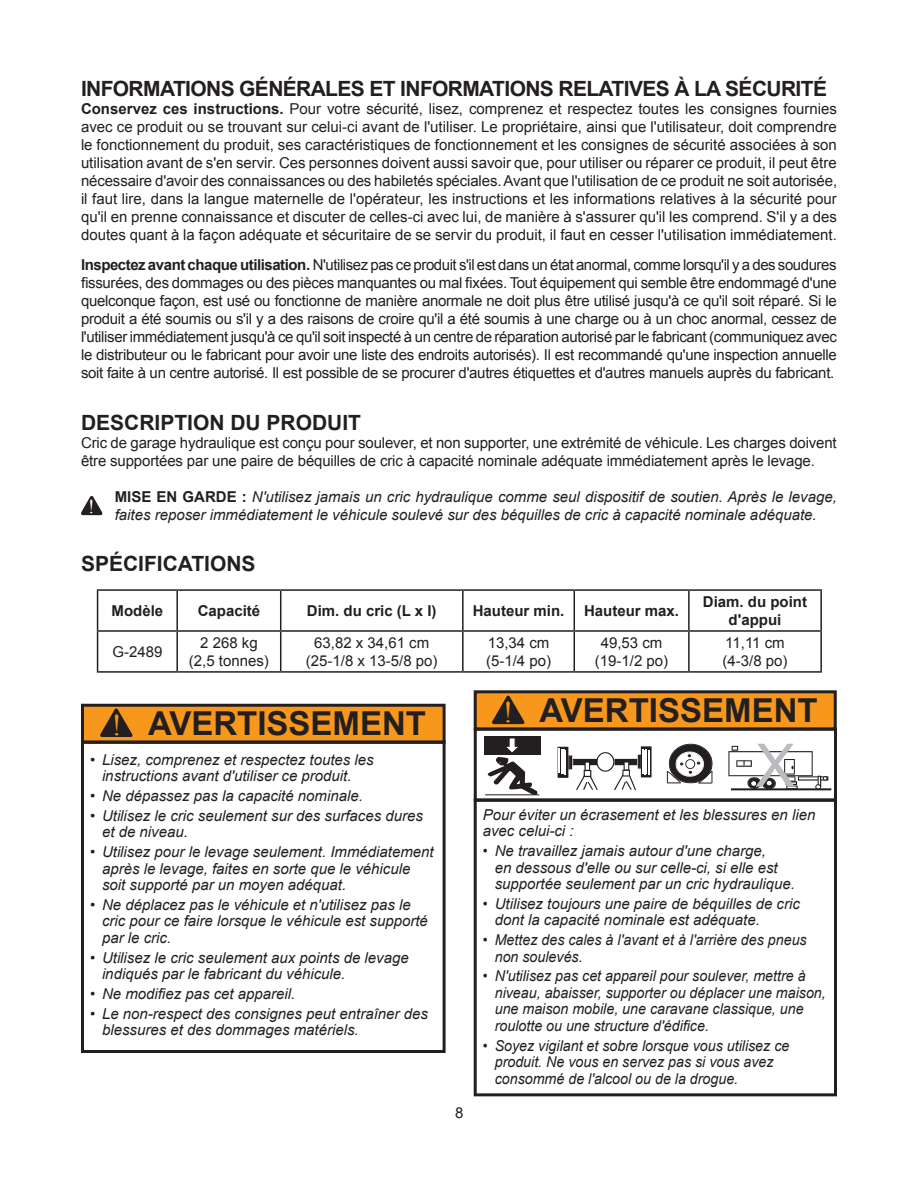
<style>
.page{position:relative;width:918px;height:1188px;background:#fff}
.page>*{position:absolute;margin:0;border:0;box-sizing:border-box;transform-origin:0 0}
.t1{font:60px "Arial";color:#babbbe}
.t2{font:700 33px "Arial";color:#231f20}
.t3{font:700 21px "Arial";letter-spacing:-.03em;color:#231f20}
.t4{font:700 21px "Arial";color:#231f20}
.t5{font:19.5px "Times New Roman";color:#fff}
.t6{font:15px/18px "Arial";letter-spacing:-.01em;color:#231f20}
.t7{font:italic 15px/16.5px "Arial";color:#231f20}
.t8{font:italic 15px/16.5px "Arial";color:#231f20;scale:.95 1}
.t9{font:700 15px/18px "Arial";color:#231f20;text-align:center}
.s1{font-weight:700}
.s2{font-weight:700;font-style:normal}
.s3{font-family:"Times New Roman";font-weight:400;font-size:30px;color:#f7981d}
</style>
<div class="page">
<svg style="left:81px;top:495px;width:22px;height:21px"></svg>
<hr style="left:97px;top:589px;width:80px;height:2px;background:#231f20">
<hr style="left:97px;top:591px;width:1px;height:39px;background:#231f20">
<hr style="left:177px;top:589px;width:104px;height:2px;background:#231f20">
<hr style="left:176px;top:591px;width:2px;height:39px;background:#231f20">
<hr style="left:281px;top:589px;width:182px;height:2px;background:#231f20">
<hr style="left:280px;top:591px;width:1px;height:39px;background:#231f20">
<hr style="left:463px;top:589px;width:111px;height:2px;background:#231f20">
<hr style="left:462px;top:591px;width:2px;height:39px;background:#231f20">
<hr style="left:574px;top:589px;width:115px;height:2px;background:#231f20">
<hr style="left:574px;top:591px;width:1px;height:39px;background:#231f20">
<hr style="left:689px;top:589px;width:133px;height:2px;background:#231f20">
<hr style="left:688px;top:591px;width:2px;height:39px;background:#231f20">
<hr style="left:820px;top:591px;width:2px;height:39px;background:#231f20">
<hr style="left:97px;top:630px;width:80px;height:2px;background:#231f20">
<hr style="left:97px;top:632px;width:1px;height:39px;background:#231f20">
<hr style="left:177px;top:630px;width:104px;height:2px;background:#231f20">
<hr style="left:176px;top:632px;width:2px;height:39px;background:#231f20">
<hr style="left:281px;top:630px;width:182px;height:2px;background:#231f20">
<hr style="left:280px;top:632px;width:1px;height:39px;background:#231f20">
<hr style="left:463px;top:630px;width:111px;height:2px;background:#231f20">
<hr style="left:462px;top:632px;width:2px;height:39px;background:#231f20">
<hr style="left:574px;top:630px;width:115px;height:2px;background:#231f20">
<hr style="left:574px;top:632px;width:1px;height:39px;background:#231f20">
<hr style="left:689px;top:630px;width:133px;height:2px;background:#231f20">
<hr style="left:688px;top:632px;width:2px;height:39px;background:#231f20">
<hr style="left:820px;top:632px;width:2px;height:39px;background:#231f20">
<hr style="left:97px;top:671px;width:80px;height:2px;background:#231f20">
<hr style="left:177px;top:671px;width:104px;height:2px;background:#231f20">
<hr style="left:281px;top:671px;width:182px;height:2px;background:#231f20">
<hr style="left:463px;top:671px;width:111px;height:2px;background:#231f20">
<hr style="left:574px;top:671px;width:115px;height:2px;background:#231f20">
<hr style="left:689px;top:671px;width:133px;height:2px;background:#231f20">
<div style="left:82px;top:705px;width:362px;height:37px;background:#f7981d"></div>
<div style="left:81px;top:704px;width:365px;height:40px;border:3px solid #231f20"></div>
<div style="left:81px;top:741px;width:365px;height:312px;border:3px solid #231f20"></div>
<svg style="left:100px;top:708px;width:33px;height:29px"></svg>
<div style="left:474px;top:798px;width:363px;height:298px;border:3px solid #231f20"></div>
<div style="left:474px;top:728px;width:363px;height:74px;border:3px solid #231f20"></div>
<div style="left:484px;top:736px;width:57px;height:19px;background:#231f20"></div>
<hr style="left:485px;top:794px;width:54px;height:1px;background:#231f20">
<svg style="left:487px;top:738px;width:51px;height:57px"></svg>
<svg style="left:558px;top:746px;width:94px;height:44px"></svg>
<svg style="left:667px;top:744px;width:46px;height:40px"></svg>
<svg style="left:728px;top:746px;width:103px;height:44px"></svg>
<div style="left:475px;top:692px;width:360px;height:37px;background:#f7981d"></div>
<div style="left:474px;top:690px;width:363px;height:40px;border:3px solid #231f20"></div>
<svg style="left:492px;top:695px;width:33px;height:32px"></svg>
<h3 class="t3" style="left:81px;top:75px;width:748px">INFORMATIONS GÉNÉRALES ET INFORMATIONS RELATIVES À LA SÉCURITÉ</h3>
<p class="t6" style="left:81px;top:100px;width:758px;text-align:justify"><span class="s1">Conservez ces instructions.</span> Pour votre sécurité, lisez, comprenez et respectez toutes les consignes fournies avec ce produit ou se trouvant sur celui-ci avant de l'utiliser. Le propriétaire, ainsi que l'utilisateur, doit comprendre le fonctionnement du produit, ses caractéristiques de fonctionnement et les consignes de sécurité associées à son utilisation avant de s'en servir. Ces personnes doivent aussi savoir que, pour utiliser ou réparer ce produit, il peut être nécessaire d'avoir des connaissances ou des habiletés spéciales. Avant que l'utilisation de ce produit ne soit autorisée, il faut lire, dans la langue maternelle de l'opérateur, les instructions et les informations relatives à la sécurité pour qu'il en prenne connaissance et discuter de celles-ci avec lui, de manière à s'assurer qu'il les comprend. S'il y a des doutes quant à la façon adéquate et sécuritaire de se servir du produit, il faut en cesser l'utilisation immédiatement.</p>
<p class="t6" style="left:81px;top:256px;width:757px;text-align:justify"><span class="s1">Inspectez avant chaque utilisation.</span> N'utilisez pas ce produit s'il est dans un état anormal, comme lorsqu'il y a des soudures fissurées, des dommages ou des pièces manquantes ou mal fixées. Tout équipement qui semble être endommagé d'une quelconque façon, est usé ou fonctionne de manière anormale ne doit plus être utilisé jusqu'à ce qu'il soit réparé. Si le produit a été soumis ou s'il y a des raisons de croire qu'il a été soumis à une charge ou à un choc anormal, cessez de l'utiliser immédiatement jusqu'à ce qu'il soit inspecté à un centre de réparation autorisé par le fabricant (communiquez avec le distributeur ou le fabricant pour avoir une liste des endroits autorisés). Il est recommandé qu'une inspection annuelle soit faite à un centre autorisé. Il est possible de se procurer d'autres étiquettes et d'autres manuels auprès du fabricant.</p>
<h3 class="t4" style="left:81px;top:409px;width:282px">DESCRIPTION DU PRODUIT</h3>
<p class="t6" style="left:81px;top:434px;width:757px">Cric de garage hydraulique est conçu pour soulever, et non supporter, une extrémité de véhicule. Les charges doivent être supportées par une paire de béquilles de cric à capacité nominale adéquate immédiatement après le levage.</p>
<p class="t7" style="left:115px;top:488px;width:724px;line-height:18px"><span class="s2">MISE EN GARDE :</span> N'utilisez jamais un cric hydraulique comme seul dispositif de soutien. Après le levage, faites reposer immédiatement le véhicule soulevé sur des béquilles de cric à capacité nominale adéquate.</p>
<h3 class="t5" style="left:88px;top:493px;width:8px">!</h3>
<h3 class="t4" style="left:81px;top:550px;width:176px">SPÉCIFICATIONS</h3>
<p class="t9" style="left:112px;top:602px;width:53px">Modèle</p>
<p class="t9" style="left:198px;top:602px;width:64px">Capacité</p>
<p class="t9" style="left:307px;top:602px;width:131px">Dim. du cric (L x I)</p>
<p class="t9" style="left:473px;top:602px;width:93px">Hauteur min.</p>
<p class="t9" style="left:584px;top:602px;width:97px">Hauteur max.</p>
<p class="t9" style="left:703px;top:593px;width:106px">Diam. du point d'appui</p>
<p class="t6" style="left:112px;top:643px;width:52px">G-2489</p>
<p class="t6" style="left:189px;top:634px;width:82px;text-align:center">2 268 kg (2,5 tonnes)</p>
<p class="t6" style="left:306px;top:634px;width:133px;text-align:center">63,82 x 34,61 cm (25-1/8 x 13-5/8 po)</p>
<p class="t6" style="left:486px;top:634px;width:67px">13,34 cm (5-1/4 po)</p>
<p class="t6" style="left:595px;top:634px;width:75px;text-align:center">49,53 cm (19-1/2 po)</p>
<p class="t6" style="left:723px;top:634px;width:67px">11,11 cm (4-3/8 po)</p>
<h2 class="t2" style="left:112px;top:702px;width:316px"><span class="s3">!</span> AVERTISSEMENT</h2>
<p class="t7" style="left:102px;top:752px;width:273px;text-indent:-12px">• Lisez, comprenez et respectez toutes les instructions avant d'utiliser ce produit.</p>
<p class="t7" style="left:90px;top:788px;width:274px">• Ne dépassez pas la capacité nominale.</p>
<p class="t7" style="left:102px;top:808px;width:322px;text-indent:-12px">• Utilisez le cric seulement sur des surfaces dures et de niveau.</p>
<p class="t7" style="left:102px;top:844px;width:333px;text-indent:-12px">• Utilisez pour le levage seulement. Immédiatement après le levage, faites en sorte que le véhicule soit supporté par un moyen adéquat.</p>
<p class="t7" style="left:102px;top:897px;width:327px;text-indent:-12px">• Ne déplacez pas le véhicule et n'utilisez pas le cric pour ce faire lorsque le véhicule est supporté par le cric.</p>
<p class="t7" style="left:102px;top:949px;width:308px;text-indent:-12px">• Utilisez le cric seulement aux points de levage indiqués par le fabricant du véhicule.</p>
<p class="t7" style="left:90px;top:986px;width:207px">• Ne modifiez pas cet appareil.</p>
<p class="t7" style="left:102px;top:1005px;width:328px;text-indent:-12px">• Le non-respect des consignes peut entraîner des blessures et des dommages matériels.</p>
<p class="t6" style="left:455px;top:1104px;width:10px">8</p>
<h2 class="t2" style="left:503px;top:689px;width:316px"><span class="s3">!</span> AVERTISSEMENT</h2>
<h1 class="t1" style="left:755px;top:726px;width:42px">X</h1>
<p class="t7" style="left:483px;top:807px;width:334px">Pour éviter un écrasement et les blessures en lien avec celui-ci :</p>
<p class="t8" style="left:495px;top:843px;width:317px;text-indent:-12px">• Ne travaillez jamais autour d'une charge,<br>en dessous d'elle ou sur celle-ci, si elle est supportée seulement par un cric hydraulique.</p>
<p class="t8" style="left:495px;top:896px;width:323px;text-indent:-12px">• Utilisez toujours une paire de béquilles de cric dont la capacité nominale est adéquate.</p>
<p class="t8" style="left:495px;top:932px;width:330px;text-indent:-12px">• Mettez des cales à l'avant et à l'arrière des pneus non soulevés.</p>
<p class="t8" style="left:495px;top:968px;width:350px;text-indent:-12px">• N'utilisez pas cet appareil pour soulever, mettre à niveau, abaisser, supporter ou déplacer une maison, une maison mobile, une caravane classique, une roulotte ou une structure d'édifice.</p>
<p class="t8" style="left:495px;top:1037px;width:312px;text-indent:-12px">• Soyez vigilant et sobre lorsque vous utilisez ce produit. Ne vous en servez pas si vous avez consommé de l'alcool ou de la drogue.</p>
</div>
